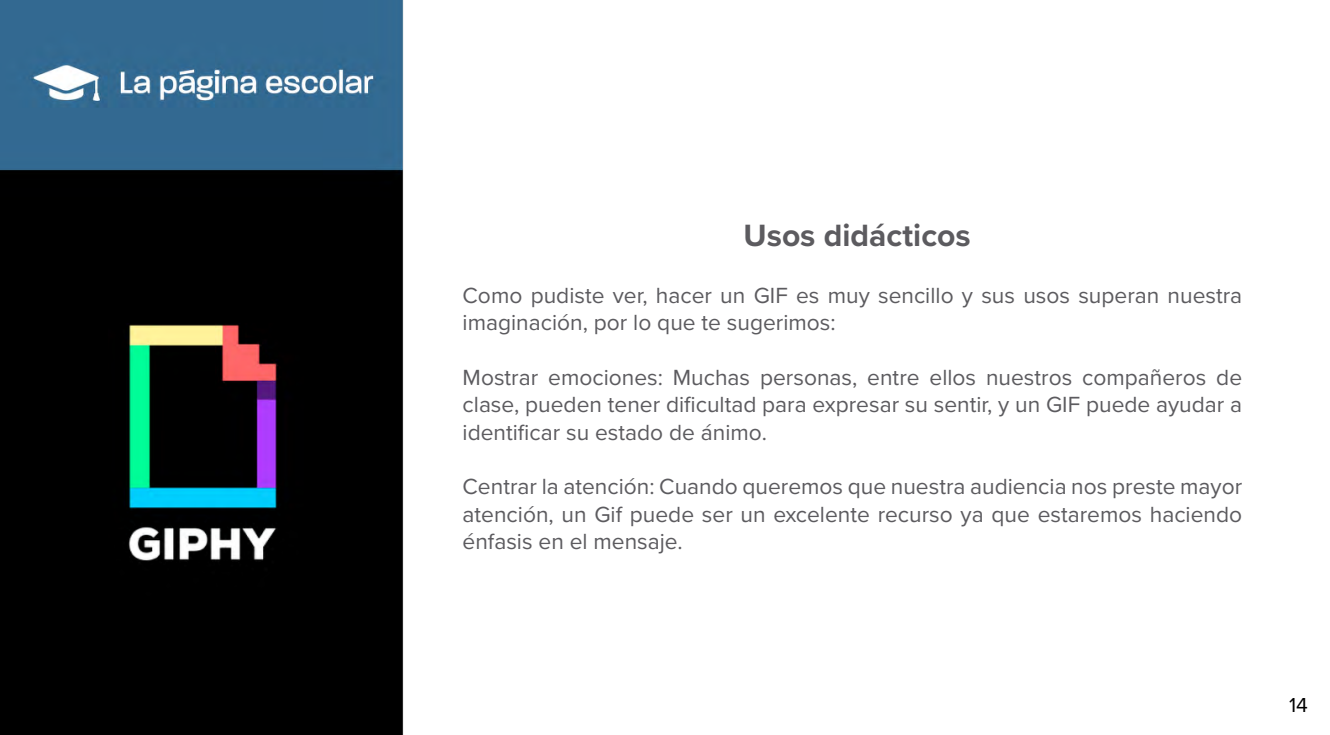
<style>
.page{position:relative;width:1330px;height:735px;background:#fff}
.page>*{position:absolute;margin:0;border:0;box-sizing:border-box;transform-origin:0 0}
.t1{font:700 31.85px "Proxima Nova";color:#5c5b5f}
.t2{font:22.75px/27.3px "Proxima Nova";color:#5c5b5f;text-align:justify}
.t3{font:21px "Proxima Nova";color:#000}
</style>
<div class="page">
<img style="left:0;top:0;width:404px;height:735px">
<h1 class="t1" style="left:744px;top:211px;width:229px">Usos didácticos</h1>
<p class="t2" style="left:463px;top:281px;width:781px">Como pudiste ver, hacer un GIF es muy sencillo y sus usos superan nuestra imaginación, por lo que te sugerimos:</p>
<p class="t2" style="left:463px;top:363px;width:781px">Mostrar emociones: Muchas personas, entre ellos nuestros compañeros de clase, pueden tener dificultad para expresar su sentir, y un GIF puede ayudar a identificar su estado de ánimo.</p>
<p class="t2" style="left:463px;top:472px;width:781px">Centrar la atención: Cuando queremos que nuestra audiencia nos preste mayor atención, un Gif puede ser un excelente recurso ya que estaremos haciendo énfasis en el mensaje.</p>
<p class="t3" style="left:1289px;top:689px;width:20px">14</p>
</div>
